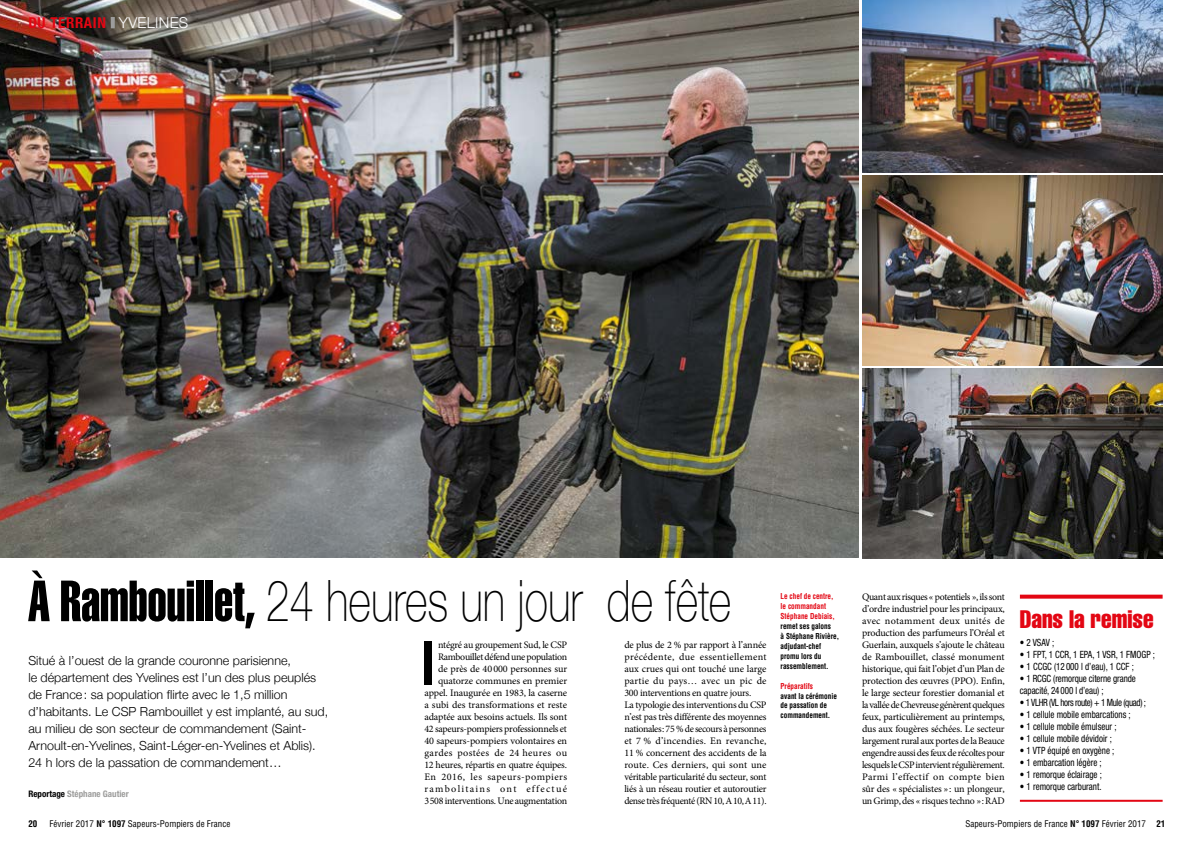
<style>
.page{position:relative;width:1191px;height:842px;background:#fff}
.page>*{position:absolute;margin:0;border:0;box-sizing:border-box;transform-origin:0 0}
.t1{font:700 condensed 60.4px "Helvetica Neue";color:#000;scale:.9 1}
.t2{font:100 57px "Helvetica Neue";color:#000;scale:.76 1}
.t3{font:extra-condensed 24.9px "Helvetica";color:#e30613}
.t4{font:700 condensed 15px "Helvetica Neue";letter-spacing:.04em;color:#e30613}
.t5{font:300 12.5px/17px "Helvetica Neue";color:#000}
.t6{font:10px/12px "Minion Pro";letter-spacing:-.015em;color:#000}
.t7{font:condensed 10px/12px "Helvetica Neue";color:#000;scale:.9 1}
.t8{font:condensed 10px "Helvetica Neue";letter-spacing:-.04em;color:#000;scale:.9 1}
.t9{font:condensed 9px "Helvetica";color:#000}
.t10{font:700 condensed 9px "Helvetica Neue";color:#9d9d9c}
.t11{font:700 condensed 9px "Helvetica";color:#000}
.t12{font:700 condensed 8px/10px "Helvetica";color:#000;scale:.9 1}
.t13{font:700 condensed 8px/10px "Helvetica";color:#e30613;scale:.9 1}
.s1{font-weight:300;font-stretch:normal;color:#fff}
.s2{font-family:"Helvetica Extra Compressed";font-weight:400}
.s3{color:#000}
.s4{font-weight:700}
</style>
<div class="page">
<img style="left:0;top:0;width:858px;height:557px">
<svg style="left:111px;top:17px;width:4px;height:11px"></svg>
<img style="left:862px;top:175px;width:300px;height:190px">
<img style="left:862px;top:0;width:300px;height:172px">
<img style="left:862px;top:369px;width:300px;height:190px">
<svg style="left:1020px;top:595px;width:142px;height:4px"></svg>
<hr style="left:1020px;top:800px;width:142px;height:2px;background:#e30613">
<h3 class="t4" style="left:28px;top:14px;width:161px">DU TERRAIN <span class="s1">YVELINES</span></h3>
<h2 class="t2" style="left:28px;top:558px;width:926px"><span class="s2">À Rambouillet,</span> 24 heures un jour de fête</h2>
<p class="t5" style="left:28px;top:652px;width:301px">Situé à l’ouest de la grande couronne parisienne,<br>le département des Yvelines est l’un des plus peuplés de France: sa population flirte avec le 1,5 million d’habitants. Le CSP Rambouillet y est implanté, au sud, au milieu de son secteur de commandement (Saint-Arnoult-en-Yvelines, Saint-Léger-en-Yvelines et Ablis).<br>24 h lors de la passation de commandement…</p>
<p class="t10" style="left:28px;top:788px;width:102px"><span class="s3">Reportage</span> Stéphane Gautier</p>
<h1 class="t1" style="left:421px;top:626px;width:17px">I</h1>
<p class="t6" style="left:424px;top:639px;width:144px;text-align:right">ntégré au groupement Sud, le CSP Rambouillet défend une population<br>de près de 40000 personnes sur quatorze communes en premier appel. Inaugurée en 1983, la caserne a subi des transformations et reste adaptée aux besoins actuels. Ils sont 42 sapeurs-pompiers professionnels et 40 sapeurs-pompiers volontaires en gardes postées de 24 heures ou 12 heures, répartis en quatre équipes.<br>En 2016, les sapeurs-pompiers rambolitains ont effectué 3508 interventions. Une augmentation</p>
<p class="t6" style="left:624px;top:639px;width:144px">de plus de 2 % par rapport à l’année précédente, due essentiellement aux crues qui ont touché une large partie du pays… avec un pic de 300 interventions en quatre jours.<br>La typologie des interventions du CSP n’est pas très différente des moyennes nationales: 75 % de secours à personnes et 7 % d’incendies. En revanche, 11 % concernent des accidents de la route. Ces derniers, qui sont une véritable particularité du secteur, sont liés à un réseau routier et autoroutier dense très fréquenté (RN10, A10, A11).</p>
<p class="t13" style="left:780px;top:591px;width:62px">Le chef de centre, le commandant<br>Stéphane Debiais,</p>
<p class="t12" style="left:780px;top:621px;width:66px">remet ses galons<br>à Stéphane Rivière, adjudant-chef promu lors du rassemblement.</p>
<p class="t13" style="left:780px;top:681px;width:38px">Préparatifs</p>
<p class="t12" style="left:780px;top:691px;width:64px;line-height:9.6px">avant la cérémonie de passation de commandement.</p>
<p class="t6" style="left:862px;top:591px;width:144px;text-align:justify">Quant aux risques « potentiels », ils sont d’ordre industriel pour les principaux, avec notamment deux unités de production des parfumeurs l’Oréal et Guerlain, auxquels s’ajoute le château de Rambouillet, classé monument historique, qui fait l’objet d’un Plan de protection des œuvres (PPO). Enfin, le large secteur forestier domanial et la vallée de Chevreuse génèrent quelques feux, particulièrement au printemps, dus aux fougères séchées. Le secteur largement rural aux portes de la Beauce engendre aussi des feux de récoltes pour lesquels le CSP intervient régulièrement.<br>Parmi l’effectif on compte bien sûr des « spécialistes »: un plongeur, un Grimp, des « risques techno »: RAD</p>
<h3 class="t3" style="left:1020px;top:603px;width:135px">Dans la remise</h3>
<p class="t7" style="left:1020px;top:636px;width:40px">• 2 VSAV ;</p>
<p class="t7" style="left:1020px;top:648px;width:152px">• 1 FPT, 1 CCR, 1 EPA, 1 VSR, 1 FMOGP ;</p>
<p class="t7" style="left:1020px;top:660px;width:128px">• 1 CCGC (12 000 l d’eau), 1 CCF ;</p>
<p class="t7" style="left:1020px;top:672px;width:130px">• 1 RCGC (remorque citerne grande capacité, 24000 l d’eau) ;</p>
<p class="t8" style="left:1020px;top:696px;width:142px">• 1 VLHR (VL hors route) + 1 Mule (quad) ;</p>
<p class="t7" style="left:1020px;top:708px;width:125px">• 1 cellule mobile embarcations ;</p>
<p class="t7" style="left:1020px;top:720px;width:109px">• 1 cellule mobile émulseur ;</p>
<p class="t7" style="left:1020px;top:732px;width:104px">• 1 cellule mobile dévidoir ;</p>
<p class="t7" style="left:1020px;top:744px;width:106px">• 1 VTP équipé en oxygène ;</p>
<p class="t7" style="left:1020px;top:756px;width:92px">• 1 embarcation légère ;</p>
<p class="t7" style="left:1020px;top:768px;width:93px">• 1 remorque éclairage ;</p>
<p class="t7" style="left:1020px;top:780px;width:92px">• 1 remorque carburant.</p>
<p class="t11" style="left:28px;top:818px;width:10px">20</p>
<p class="t9" style="left:50px;top:818px;width:182px">Février 2017 <span class="s4">N° 1097</span> Sapeurs-Pompiers de France</p>
<p class="t9" style="left:965px;top:818px;width:201px">Sapeurs-Pompiers de France <span class="s4">N° 1097</span> Février 2017 <span class="s4">21</span></p>
</div>
